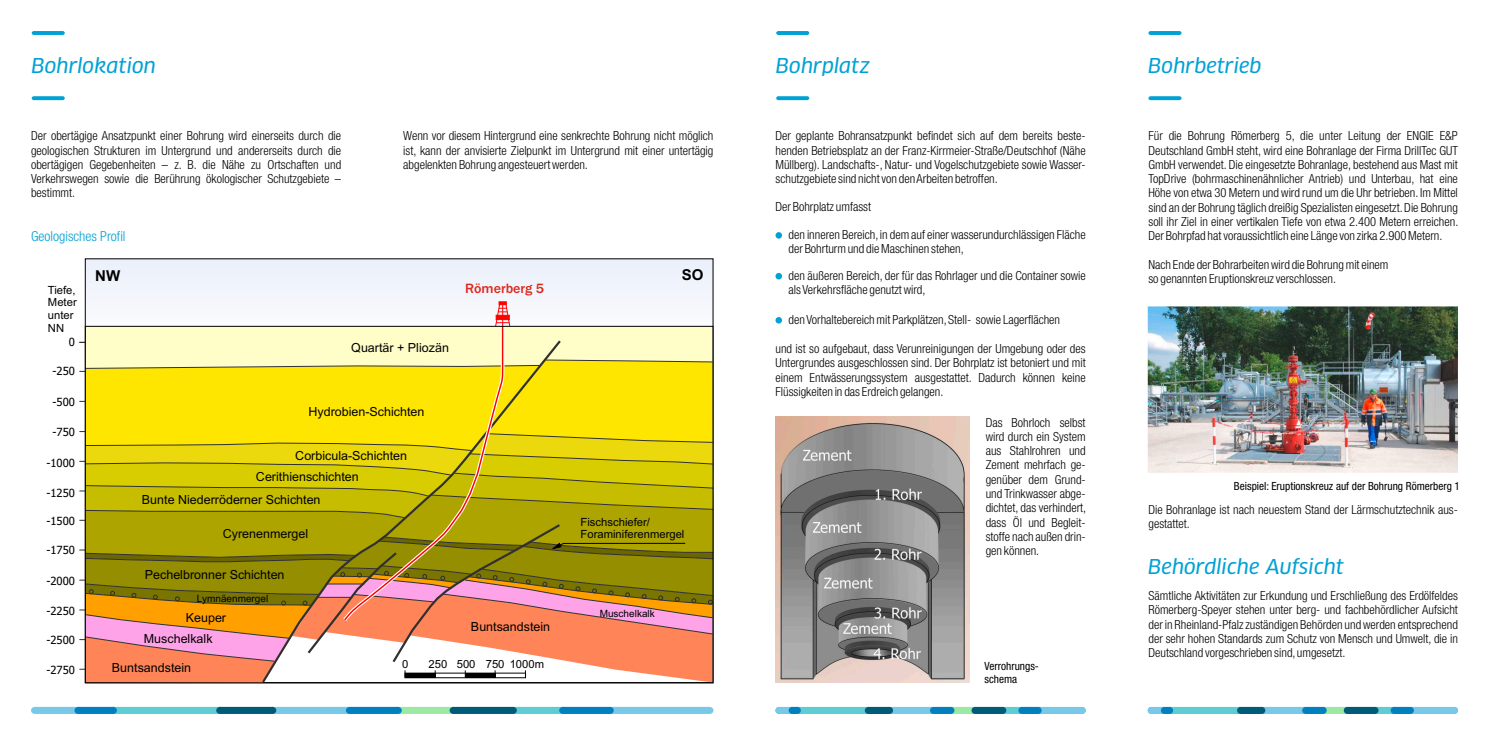
<style>
.page{position:relative;width:1489px;height:745px;background:#fff}
.page>*{position:absolute;margin:0;border:0;box-sizing:border-box;transform-origin:0 0}
.t1{font:italic 20px "Clan OT News";color:#00a1d5}
.t2{font:700 15px "Arial";color:#000}
.t3{font:500 13.88px "Franklin Gothic";color:#dc281a}
.t4{font:300 condensed 13.75px "Helvetica Neue LT";color:#00a1d5}
.t5{font:300 condensed 12.5px/14.2px "Helvetica Neue LT";color:#000;text-align:justify}
.t6{font:12.5px/20.8px "Arial";color:#000}
.t7{font:11.25px/12.6px "Arial";color:#000}
.t8{font:condensed 11.25px/12.9px "Helvetica Neue LT";color:#000}
.t9{font:11.25px "Tahoma";color:#000}
.t10{font:10px "Arial";color:#000}
</style>
<div class="page">
<hr style="left:32px;top:31px;width:33px;height:4px;background:#00a1d5;border-radius:2px">
<svg style="left:32px;top:96px;width:33px;height:4px"></svg>
<hr style="left:776px;top:31px;width:33px;height:4px;background:#00a1d5;border-radius:2px">
<svg style="left:776px;top:96px;width:33px;height:4px"></svg>
<hr style="left:1148px;top:31px;width:33px;height:4px;background:#00a1d5;border-radius:2px">
<svg style="left:1148px;top:96px;width:33px;height:4px"></svg>
<img style="left:775px;top:416px;width:194px;height:266px">
<img style="left:1147px;top:306px;width:310px;height:166px">
<div style="left:775px;top:232px;width:7px;height:6px;background:#00a1d5;border-radius:50%"></div>
<div style="left:775px;top:273px;width:7px;height:6px;background:#00a1d5;border-radius:50%"></div>
<div style="left:775px;top:317px;width:7px;height:6px;background:#00a1d5;border-radius:50%"></div>
<div style="left:1406px;top:706px;width:51px;height:7px;background:#78c9e7;border-radius:4px"></div>
<div style="left:1371px;top:706px;width:26px;height:7px;background:#5ecdd3;border-radius:4px"></div>
<div style="left:1319px;top:706px;width:31px;height:7px;background:#9ce9a4;border-radius:4px"></div>
<div style="left:1343px;top:706px;width:35px;height:7px;background:#005b78;border-radius:4px"></div>
<div style="left:1258px;top:706px;width:51px;height:7px;background:#78c9e7;border-radius:4px"></div>
<div style="left:1165px;top:706px;width:78px;height:7px;background:#5ecdd3;border-radius:4px"></div>
<div style="left:1147px;top:706px;width:20px;height:7px;background:#78c9e7;border-radius:4px"></div>
<div style="left:1302px;top:706px;width:24px;height:7px;background:#0080be;border-radius:4px"></div>
<div style="left:1236px;top:706px;width:29px;height:7px;background:#005b78;border-radius:4px"></div>
<div style="left:1160px;top:706px;width:12px;height:7px;background:#0080be;border-radius:4px"></div>
<div style="left:1390px;top:706px;width:23px;height:7px;background:#0080be;border-radius:4px"></div>
<div style="left:1034px;top:706px;width:51px;height:7px;background:#78c9e7;border-radius:4px"></div>
<div style="left:999px;top:706px;width:26px;height:7px;background:#5ecdd3;border-radius:4px"></div>
<div style="left:947px;top:706px;width:31px;height:7px;background:#9ce9a4;border-radius:4px"></div>
<div style="left:971px;top:706px;width:35px;height:7px;background:#005b78;border-radius:4px"></div>
<div style="left:886px;top:706px;width:51px;height:7px;background:#78c9e7;border-radius:4px"></div>
<div style="left:793px;top:706px;width:78px;height:7px;background:#5ecdd3;border-radius:4px"></div>
<div style="left:775px;top:706px;width:20px;height:7px;background:#78c9e7;border-radius:4px"></div>
<div style="left:929px;top:706px;width:25px;height:7px;background:#0080be;border-radius:4px"></div>
<div style="left:864px;top:706px;width:29px;height:7px;background:#005b78;border-radius:4px"></div>
<div style="left:788px;top:706px;width:12px;height:7px;background:#0080be;border-radius:4px"></div>
<div style="left:1018px;top:706px;width:23px;height:7px;background:#0080be;border-radius:4px"></div>
<div style="left:606px;top:706px;width:107px;height:7px;background:#78c9e7;border-radius:4px"></div>
<div style="left:509px;top:706px;width:58px;height:7px;background:#5ecdd3;border-radius:4px"></div>
<div style="left:394px;top:706px;width:63px;height:7px;background:#9ce9a4;border-radius:4px"></div>
<div style="left:449px;top:706px;width:68px;height:7px;background:#005b78;border-radius:4px"></div>
<div style="left:268px;top:706px;width:85px;height:7px;background:#78c9e7;border-radius:4px"></div>
<div style="left:109px;top:706px;width:115px;height:7px;background:#5ecdd3;border-radius:4px"></div>
<div style="left:31px;top:706px;width:51px;height:7px;background:#78c9e7;border-radius:4px"></div>
<div style="left:346px;top:706px;width:56px;height:7px;background:#0080be;border-radius:4px"></div>
<div style="left:216px;top:706px;width:60px;height:7px;background:#005b78;border-radius:4px"></div>
<div style="left:74px;top:706px;width:43px;height:7px;background:#0080be;border-radius:4px"></div>
<div style="left:559px;top:706px;width:54px;height:7px;background:#0080be;border-radius:4px"></div>
<div style="left:85px;top:259px;width:628px;height:79px;background:#eff3fb"></div>
<div style="left:87px;top:372px;width:624px;height:59px;background:#ffe600"></div>
<svg style="left:260px;top:372px;width:303px;height:312px;background:#f0dc22"></svg>
<svg style="left:79px;top:431px;width:635px;height:247px;background:#cca737"></svg>
<svg style="left:79px;top:301px;width:634px;height:71px"></svg>
<svg style="left:342px;top:324px;width:162px;height:297px;background:#d7bc33"></svg>
<h1 class="t1" style="left:31px;top:57px;width:126px">Bohrlokation</h1>
<p class="t5" style="left:31px;top:128px;width:312px">Der obertägige Ansatzpunkt einer Bohrung wird einerseits durch die geologischen Strukturen im Untergrund und andererseits durch die obertägigen Gegebenheiten – z. B. die Nähe zu Ortschaften und Verkehrswegen sowie die Berührung ökologischer Schutzgebiete – bestimmt.</p>
<p class="t4" style="left:31px;top:228px;width:96px">Geologisches Profil</p>
<p class="t5" style="left:403px;top:128px;width:312px">Wenn vor diesem Hintergrund eine senkrechte Bohrung nicht möglich ist, kann der anvisierte Zielpunkt im Untergrund mit einer untertägig abgelenkten Bohrung angesteuert werden.</p>
<p class="t7" style="left:48px;top:284px;width:30px">Tiefe,<br>Meter unter<br>NN</p>
<p class="t9" style="left:69px;top:337px;width:8px">0</p>
<p class="t9" style="left:52px;top:366px;width:24px">-250</p>
<p class="t9" style="left:52px;top:397px;width:24px">-500</p>
<p class="t9" style="left:52px;top:427px;width:24px">-750</p>
<p class="t9" style="left:46px;top:458px;width:30px">-1000</p>
<p class="t9" style="left:46px;top:488px;width:30px">-1250</p>
<p class="t9" style="left:46px;top:516px;width:30px">-1500</p>
<p class="t9" style="left:46px;top:545px;width:30px">-1750</p>
<p class="t9" style="left:46px;top:576px;width:30px">-2000</p>
<p class="t9" style="left:46px;top:606px;width:30px">-2250</p>
<p class="t9" style="left:46px;top:634px;width:30px">-2500</p>
<p class="t9" style="left:46px;top:665px;width:30px">-2750</p>
<p class="t2" style="left:95px;top:269px;width:26px">NW</p>
<p class="t2" style="left:681px;top:269px;width:23px">SO</p>
<p class="t3" style="left:465px;top:283px;width:80px">Römerberg 5</p>
<p class="t6" style="left:351px;top:338px;width:99px">Quartär + Pliozän</p>
<p class="t6" style="left:308px;top:402px;width:118px">Hydrobien-Schichten</p>
<p class="t6" style="left:256px;top:445px;width:153px;line-height:21.5px;text-indent:39px">Corbicula-Schichten<br>Cerithienschichten</p>
<p class="t6" style="left:142px;top:490px;width:180px">Bunte Niederröderner Schichten</p>
<p class="t6" style="left:223px;top:524px;width:87px">Cyrenenmergel</p>
<p class="t6" style="left:145px;top:564px;width:141px">Pechelbronner Schichten</p>
<p class="t10" style="left:197px;top:594px;width:73px">Lymnäenmergel</p>
<p class="t6" style="left:144px;top:608px;width:84px;text-indent:42px">Keuper<br>Muschelkalk</p>
<p class="t6" style="left:471px;top:617px;width:81px">Buntsandstein</p>
<p class="t6" style="left:112px;top:657px;width:81px">Buntsandstein</p>
<p class="t7" style="left:402px;top:658px;width:8px">0</p>
<p class="t7" style="left:428px;top:658px;width:117px">250 500 750 1000m</p>
<p class="t7" style="left:580px;top:516px;width:105px">Fischschiefer/<br>Foraminiferenmergel</p>
<p class="t10" style="left:599px;top:609px;width:57px">Muschelkalk</p>
<h1 class="t1" style="left:775px;top:57px;width:96px">Bohrplatz</h1>
<h1 class="t1" style="left:1147px;top:57px;width:115px">Bohrbetrieb</h1>
<p class="t5" style="left:775px;top:128px;width:312px">Der geplante Bohransatzpunkt befindet sich auf dem bereits beste&shy;henden Betriebsplatz an der Franz-Kirrmeier-Straße/Deutschhof (Nähe Müllberg). Landschafts-, Natur- und Vogelschutzgebiete sowie Wasser&shy;schutzgebiete sind nicht von den Arbeiten betroffen.</p>
<p class="t5" style="left:775px;top:200px;width:97px">Der Bohrplatz umfasst</p>
<p class="t5" style="left:788px;top:227px;width:298px">den inneren Bereich, in dem auf einer wasserundurchlässigen Fläche der Bohrturm und die Maschinen stehen,</p>
<p class="t5" style="left:788px;top:268px;width:298px">den äußeren Bereich, der für das Rohrlager und die Container sowie als Verkehrsfläche genutzt wird,</p>
<p class="t5" style="left:788px;top:312px;width:273px">den Vorhaltebereich mit Parkplätzen,Stell- sowie Lagerflächen</p>
<p class="t5" style="left:775px;top:341px;width:312px">und ist so aufgebaut, dass Verunreinigungen der Umgebung oder des Untergrundes ausgeschlossen sind. Der Bohrplatz ist betoniert und mit einem Entwässerungssystem ausgestattet. Dadurch können keine Flüssigkeiten in das Erdreich gelangen.</p>
<p class="t5" style="left:985px;top:414px;width:102px">Das Bohrloch selbst wird durch ein System aus Stahlrohren und Zement mehrfach ge&shy;genüber dem Grund&shy;und Trinkwasser abge&shy;dichtet, das verhindert, dass Öl und Begleit&shy;stoffe nach außen drin&shy;gen können.</p>
<p class="t8" style="left:984px;top:659px;width:56px">Verrohrungs&shy;schema</p>
<p class="t5" style="left:1148px;top:128px;width:311px">Für die Bohrung Römerberg 5, die unter Leitung der ENGIE E&amp;P Deutschland GmbH steht, wird eine Bohranlage der Firma DrillTec GUT GmbH verwendet. Die eingesetzte Bohranlage, bestehend aus Mast mit TopDrive (bohrmaschinenähnlicher Antrieb) und Unterbau, hat eine Höhe von etwa 30 Metern und wird rund um die Uhr betrieben. Im Mittel sind an der Bohrung täglich dreißig Spezialisten eingesetzt.Die Bohrung soll ihr Ziel in einer vertikalen Tiefe von etwa 2.400 Metern erreichen.<br>Der Bohrpfad hat voraussichtlich eine Länge von zirka 2.900 Metern.</p>
<p class="t5" style="left:1148px;top:257px;width:241px">Nach Ende der Bohrarbeiten wird die Bohrung mit einem so genannten Eruptionskreuz verschlossen.</p>
<p class="t8" style="left:1233px;top:479px;width:227px">Beispiel: Eruptionskreuz auf der Bohrung Römerberg 1</p>
<p class="t5" style="left:1148px;top:501px;width:311px">Die Bohranlage ist nach neuestem Stand der Lärmschutztechnik aus&shy;gestattet.</p>
<h1 class="t1" style="left:1147px;top:558px;width:198px">Behördliche Aufsicht</h1>
<p class="t5" style="left:1148px;top:588px;width:311px">Sämtliche Aktivitäten zur Erkundung und Erschließung des Erdölfeldes Römerberg-Speyer stehen unter berg- und fachbehördlicher Aufsicht der in Rheinland-Pfalz zuständigen Behörden und werden entsprechend der sehr hohen Standards zum Schutz von Mensch und Umwelt, die in Deutschland vorgeschrieben sind,umgesetzt.</p>
</div>
